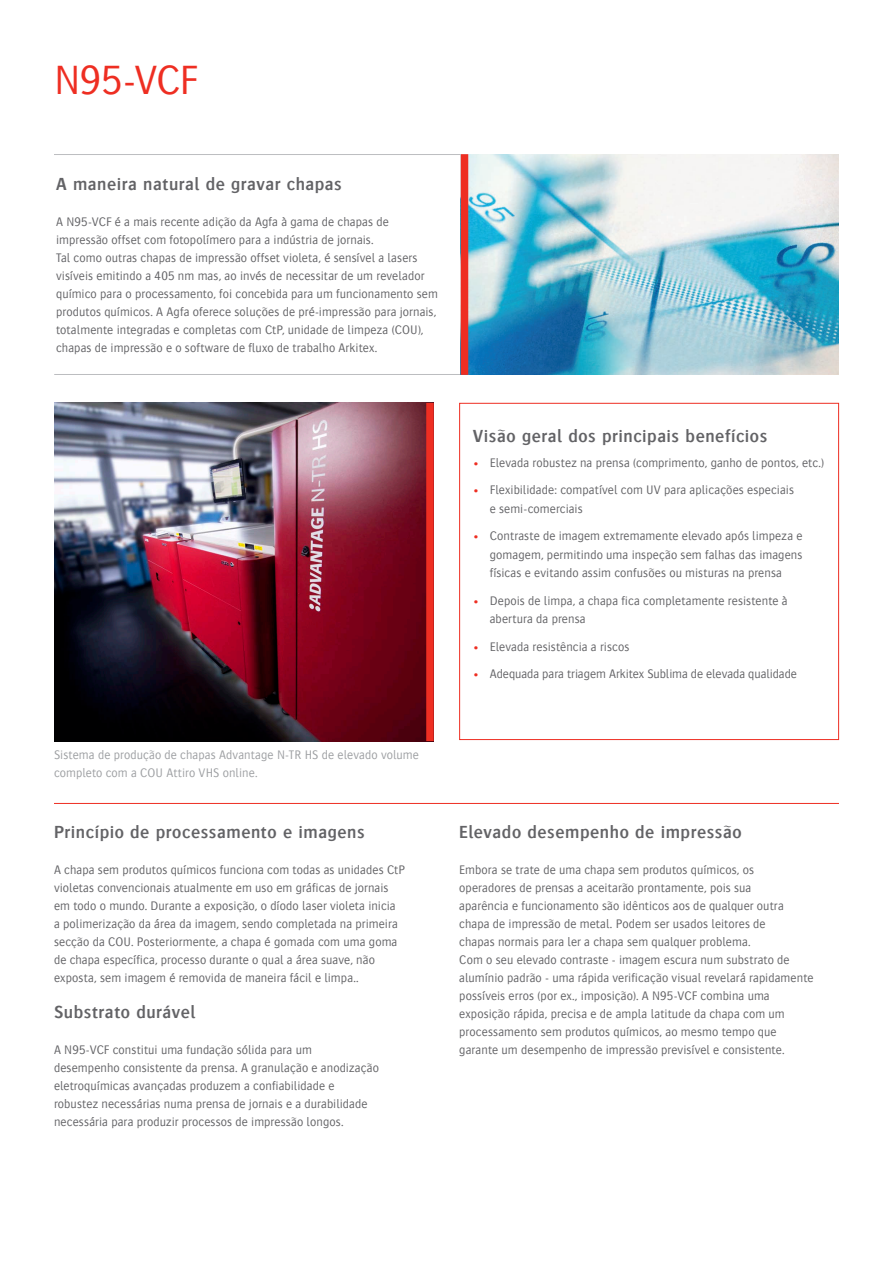
<style>
.page{position:relative;width:893px;height:1263px;background:#fff}
.page>*{position:absolute;margin:0;border:0;box-sizing:border-box;transform-origin:0 0}
.t1{font:300 42px "Bosis For Agfa";letter-spacing:-.015em;color:#ee2e22}
.t2{font:600 18px "Bosis For Agfa";letter-spacing:.03em;color:#636366}
.Body{font:300 12.75px/18px "Bosis For Agfa";letter-spacing:.01em;color:#636366}
.t3{font:300 12.75px/18px "Bosis For Agfa";letter-spacing:.01em;color:#9d9fa2}
.s1{color:#ee2e22}
</style>
<div class="page">
<hr style="left:54px;top:374px;width:407px;height:1px;background:#bcbdc0">
<img style="left:468px;top:154px;width:371px;height:221px">
<div style="left:461px;top:154px;width:7px;height:221px;background:#ee2e22"></div>
<div style="left:459px;top:403px;width:380px;height:337px;border:1px solid #ee2e22"></div>
<img style="left:54px;top:403px;width:372px;height:338px">
<div style="left:426px;top:403px;width:8px;height:338px;background:#ee2e22"></div>
<hr style="left:54px;top:803px;width:785px;height:1px;background:#ee2e22">
<hr style="left:54px;top:154px;width:407px;height:1px;background:#bcbdc0">
<h2 class="t1" style="left:54px;top:58px;width:145px">N95-VCF</h2>
<h4 class="t2" style="left:56px;top:174px;width:287px">A maneira natural de gravar chapas</h4>
<p class="Body" style="left:56px;top:212px;width:383px">A N95-VCF é a mais recente adição da Agfa à gama de chapas de impressão offset com fotopolímero para a indústria de jornais.<br>Tal como outras chapas de impressão offset violeta, é sensível a lasers visíveis emitindo a 405 nm mas, ao invés de necessitar de um revelador químico para o processamento, foi concebida para um funcionamento sem produtos químicos. A Agfa oferece soluções de pré-impressão para jornais, totalmente integradas e completas com CtP, unidade de limpeza (COU), chapas de impressão e o software de fluxo de trabalho Arkitex.</p>
<p class="t3" style="left:54px;top:745px;width:367px">Sistema de produção de chapas Advantage N-TR HS de elevado volume completo com a COU Attiro VHS online.</p>
<h4 class="t2" style="left:54px;top:822px;width:312px">Princípio de processamento e imagens</h4>
<p class="Body" style="left:54px;top:860px;width:353px">A chapa sem produtos químicos funciona com todas as unidades CtP violetas convencionais atualmente em uso em gráficas de jornais em todo o mundo. Durante a exposição, o díodo laser violeta inicia<br>a polimerização da área da imagem, sendo completada na primeira secção da COU. Posteriormente, a chapa é gomada com uma goma de chapa específica, processo durante o qual a área suave, não exposta, sem imagem é removida de maneira fácil e limpa..</p>
<h4 class="t2" style="left:54px;top:1002px;width:143px">Substrato durável</h4>
<p class="Body" style="left:54px;top:1040px;width:326px">A N95-VCF constitui uma fundação sólida para um desempenho consistente da prensa. A granulação e anodização eletroquímicas avançadas produzem a confiabilidade e robustez necessárias numa prensa de jornais e a durabilidade necessária para produzir processos de impressão longos.</p>
<h4 class="t2" style="left:473px;top:426px;width:296px">Visão geral dos principais benefícios</h4>
<p class="Body" style="left:473px;top:453px;width:353px"><span class="s1">•</span> Elevada robustez na prensa (comprimento, ganho de pontos, etc.)</p>
<p class="Body" style="left:490px;top:480px;width:306px;line-height:18.8px;text-indent:-17px"><span class="s1">•</span> Flexibilidade: compatível com UV para aplicações especiais e semi-comerciais</p>
<p class="Body" style="left:490px;top:526px;width:314px;line-height:18.8px;text-align:justify;text-indent:-17px"><span class="s1">•</span> Contraste de imagem extremamente elevado após limpeza e gomagem, permitindo uma inspeção sem falhas das imagens físicas e evitando assim confusões ou misturas na prensa</p>
<p class="Body" style="left:490px;top:591px;width:299px;line-height:18.8px;text-indent:-17px"><span class="s1">•</span> Depois de limpa, a chapa fica completamente resistente à abertura da prensa</p>
<p class="Body" style="left:473px;top:637px;width:158px"><span class="s1">•</span> Elevada resistência a riscos</p>
<p class="Body" style="left:473px;top:664px;width:326px"><span class="s1">•</span> Adequada para triagem Arkitex Sublima de elevada qualidade</p>
<h4 class="t2" style="left:459px;top:822px;width:284px">Elevado desempenho de impressão</h4>
<p class="Body" style="left:459px;top:860px;width:326px">Embora se trate de uma chapa sem produtos químicos, os operadores de prensas a aceitarão prontamente, pois sua aparência e funcionamento são idênticos aos de qualquer outra chapa de impressão de metal. Podem ser usados leitores de chapas normais para ler a chapa sem qualquer problema.</p>
<p class="Body" style="left:459px;top:950px;width:356px">Com o seu elevado contraste - imagem escura num substrato de alumínio padrão - uma rápida verificação visual revelará rapidamente possíveis erros (por ex., imposição). A N95-VCF combina uma exposição rápida, precisa e de ampla latitude da chapa com um processamento sem produtos químicos, ao mesmo tempo que garante um desempenho de impressão previsível e consistente.</p>
</div>
